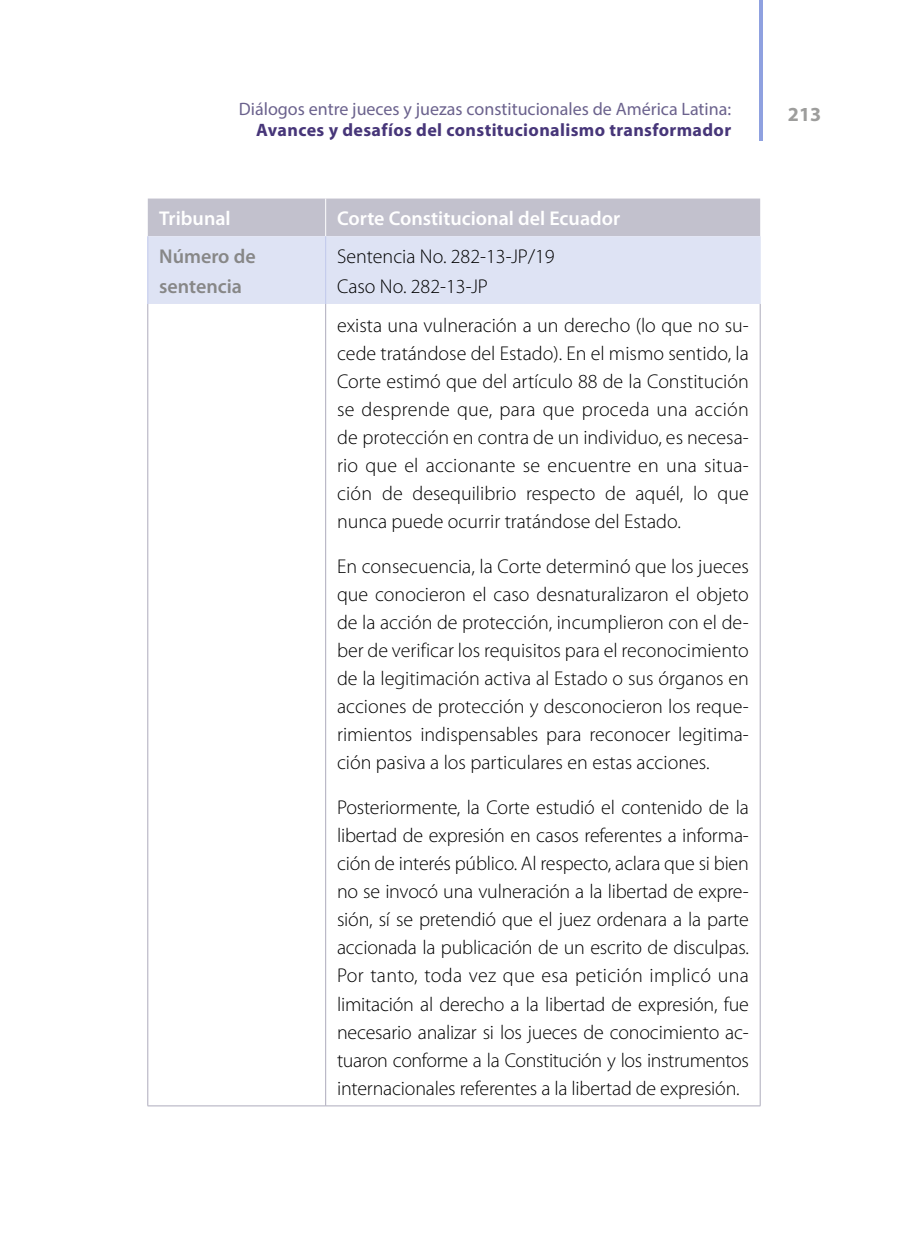
<style>
.page{position:relative;width:908px;height:1248px;background:#fff}
.page>*{position:absolute;margin:0;border:0;box-sizing:border-box;transform-origin:0 0}
.TablaCuerpo{font:300 20px/28px "Myriad Pro";color:#000;text-align:justify}
.TablaTitulo2{font:300 20px "Myriad Pro";color:#000}
.TablaTitulo1{font:600 20px "Myriad Pro";color:#fff}
.TablaColumnaIzq{font:600 20px/30px "Myriad Pro";color:#878787}
.t1{font:700 20px "Myriad Pro";color:#9d9d9c}
.t2{font:18px "Myriad Pro";color:#6b628d}
.t3{font:700 18px "Myriad Pro";letter-spacing:.02em;color:#473679}
</style>
<div class="page">
<hr style="left:759px;top:0;width:3px;height:140px;background:#8fa1e0">
<svg style="left:148px;top:198px;width:611px;height:106px;background:#d4d7e6"></svg>
<hr style="left:325px;top:304px;width:1px;height:801px;background:#adabbc">
<hr style="left:147px;top:1105px;width:178px;height:1px;background:#adabbc">
<hr style="left:325px;top:1105px;width:435px;height:1px;background:#adabbc">
<hr style="left:147px;top:236px;width:1px;height:68px;background:#c0c8eb">
<hr style="left:759px;top:236px;width:1px;height:68px;background:#dee3f4">
<hr style="left:147px;top:304px;width:1px;height:801px;background:#adabbc">
<hr style="left:759px;top:304px;width:1px;height:801px;background:#adabbc">
<hr style="left:325px;top:198px;width:1px;height:38px;background:#fff">
<hr style="left:325px;top:236px;width:1px;height:68px;background:#c0c8eb">
<p class="t2" style="left:239px;top:97px;width:493px">Diálogos entre jueces y juezas constitucionales de América Latina:</p>
<p class="t3" style="left:256px;top:118px;width:476px">Avances y desafíos del constitucionalismo transformador</p>
<p class="TablaTitulo1" style="left:159px;top:205px;width:73px">Tribunal</p>
<p class="TablaTitulo1" style="left:337px;top:205px;width:284px">Corte Constitucional del Ecuador</p>
<p class="TablaColumnaIzq" style="left:159px;top:240px;width:98px">Número de sentencia</p>
<p class="TablaTitulo2" style="left:337px;top:244px;width:219px">Sentencia No. 282-13-JP/19</p>
<p class="TablaTitulo2" style="left:337px;top:274px;width:152px">Caso No. 282-13-JP</p>
<p class="TablaCuerpo" style="left:337px;top:311px;width:413px">exista una vulneración a un derecho (lo que no su&shy;cede tratándose del Estado). En el mismo sentido, la Corte estimó que del artículo 88 de la Constitución se desprende que, para que proceda una acción de protección en contra de un individuo, es necesa&shy;rio que el accionante se encuentre en una situa&shy;ción de desequilibrio respecto de aquél, lo que nunca puede ocurrir tratándose del Estado.</p>
<p class="TablaCuerpo" style="left:337px;top:552px;width:413px">En consecuencia, la Corte determinó que los jueces que conocieron el caso desnaturalizaron el objeto de la acción de protección, incumplieron con el de&shy;ber de verificar los requisitos para el reconocimiento de la legitimación activa al Estado o sus órganos en acciones de protección y desconocieron los reque&shy;rimientos indispensables para reconocer legitima&shy;ción pasiva a los particulares en estas acciones.</p>
<p class="TablaCuerpo" style="left:337px;top:793px;width:413px">Posteriormente, la Corte estudió el contenido de la libertad de expresión en casos referentes a informa&shy;ción de interés público. Al respecto, aclara que si bien no se invocó una vulneración a la libertad de expre&shy;sión, sí se pretendió que el juez ordenara a la parte accionada la publicación de un escrito de disculpas.<br>Por tanto, toda vez que esa petición implicó una limitación al derecho a la libertad de expresión, fue necesario analizar si los jueces de conocimiento ac&shy;tuaron conforme a la Constitución y los instrumentos internacionales referentes a la libertad de expresión.</p>
<p class="t1" style="left:787px;top:101px;width:35px">213</p>
</div>
